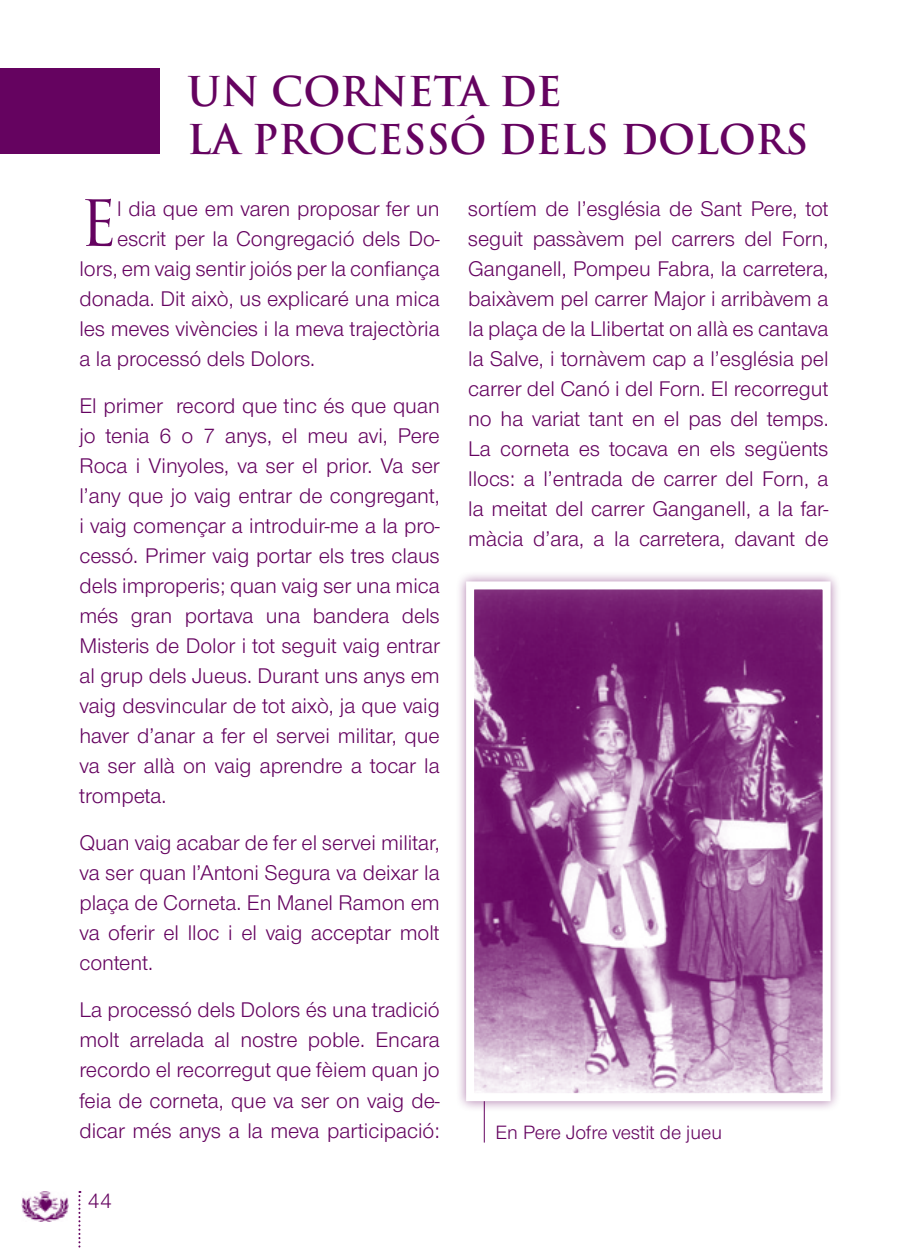
<style>
.page{position:relative;width:908px;height:1248px;background:#fff}
.page>*{position:absolute;margin:0;border:0;box-sizing:border-box;transform-origin:0 0}
.t1{font:61.8px "Trajan Pro";color:#650360}
.t2{font:700 40px/48px "Trajan Pro";color:#650360}
.t3{font:22px/30px "Nimbus Sans Novus T";color:#650360;text-align:justify}
.t4{font:20px "Nimbus Sans Novus T";color:#650360}
</style>
<div class="page">
<svg style="left:78px;top:1191px;width:2px;height:57px"></svg>
<img style="left:21px;top:1191px;width:47px;height:30px">
<hr style="left:483px;top:1036px;width:1px;height:106px;background:#650360">
<div style="left:0;top:68px;width:159px;height:86px;background:#650360"></div>
<div style="left:455px;top:570px;width:386px;height:542px;background:#650360;opacity:.5"></div>
<svg style="left:462px;top:577px;width:372px;height:528px;background:#a56ca2"></svg>
<h2 class="t2" style="left:187px;top:68px;width:622px">UN CORNETA DE<br>LA PROCESSÓ DELS DOLORS</h2>
<h1 class="t1" style="left:79px;top:184px;width:39px">E</h1>
<p class="t3" style="left:117px;top:193px;width:324px">l dia que em varen proposar fer un</p>
<p class="t3" style="left:117px;top:223px;width:324px">escrit per la Congregació dels Do-</p>
<p class="t3" style="left:79px;top:253px;width:361px">lors, em vaig sentir joiós per la confiança</p>
<p class="t3" style="left:79px;top:283px;width:361px">donada. Dit això, us explicaré una mica</p>
<p class="t3" style="left:79px;top:313px;width:362px">les meves vivències i la meva trajectòria</p>
<p class="t3" style="left:79px;top:343px;width:237px">a la processó dels Dolors.</p>
<p class="t3" style="left:79px;top:390px;width:362px">El primer record que tinc és que quan jo tenia 6 o 7 anys, el meu avi, Pere Roca i Vinyoles, va ser el prior. Va ser l’any que jo vaig entrar de congregant, i vaig començar a introduir-me a la pro&shy;cessó. Primer vaig portar els tres claus dels improperis; quan vaig ser una mica més gran portava una bandera dels Misteris de Dolor i tot seguit vaig entrar al grup dels Jueus. Durant uns anys em vaig desvincular de tot això, ja que vaig haver d’anar a fer el servei militar, que va ser allà on vaig aprendre a tocar la trompeta.</p>
<p class="t3" style="left:79px;top:827px;width:362px">Quan vaig acabar de fer el servei militar, va ser quan l’Antoni Segura va deixar la plaça de Corneta. En Manel Ramon em va oferir el lloc i el vaig acceptar molt content.</p>
<p class="t3" style="left:79px;top:994px;width:362px">La processó dels Dolors és una tradició molt arrelada al nostre poble. Encara recordo el recorregut que fèiem quan jo feia de corneta, que va ser on vaig de&shy;dicar més anys a la meva participació:</p>
<p class="t3" style="left:88px;top:1185px;width:26px">44</p>
<p class="t3" style="left:468px;top:193px;width:362px">sortíem de l’església de Sant Pere, tot seguit passàvem pel carrers del Forn, Ganganell, Pompeu Fabra, la carretera, baixàvem pel carrer Major i arribàvem a la plaça de la Llibertat on allà es cantava la Salve, i tornàvem cap a l’església pel carrer del Canó i del Forn. El recorregut no ha variat tant en el pas del temps.<br>La corneta es tocava en els següents llocs: a l’entrada de carrer del Forn, a la meitat del carrer Ganganell, a la far&shy;màcia d’ara, a la carretera, davant de</p>
<p class="t4" style="left:495px;top:1120px;width:228px">En Pere Jofre vestit de jueu</p>
</div>
